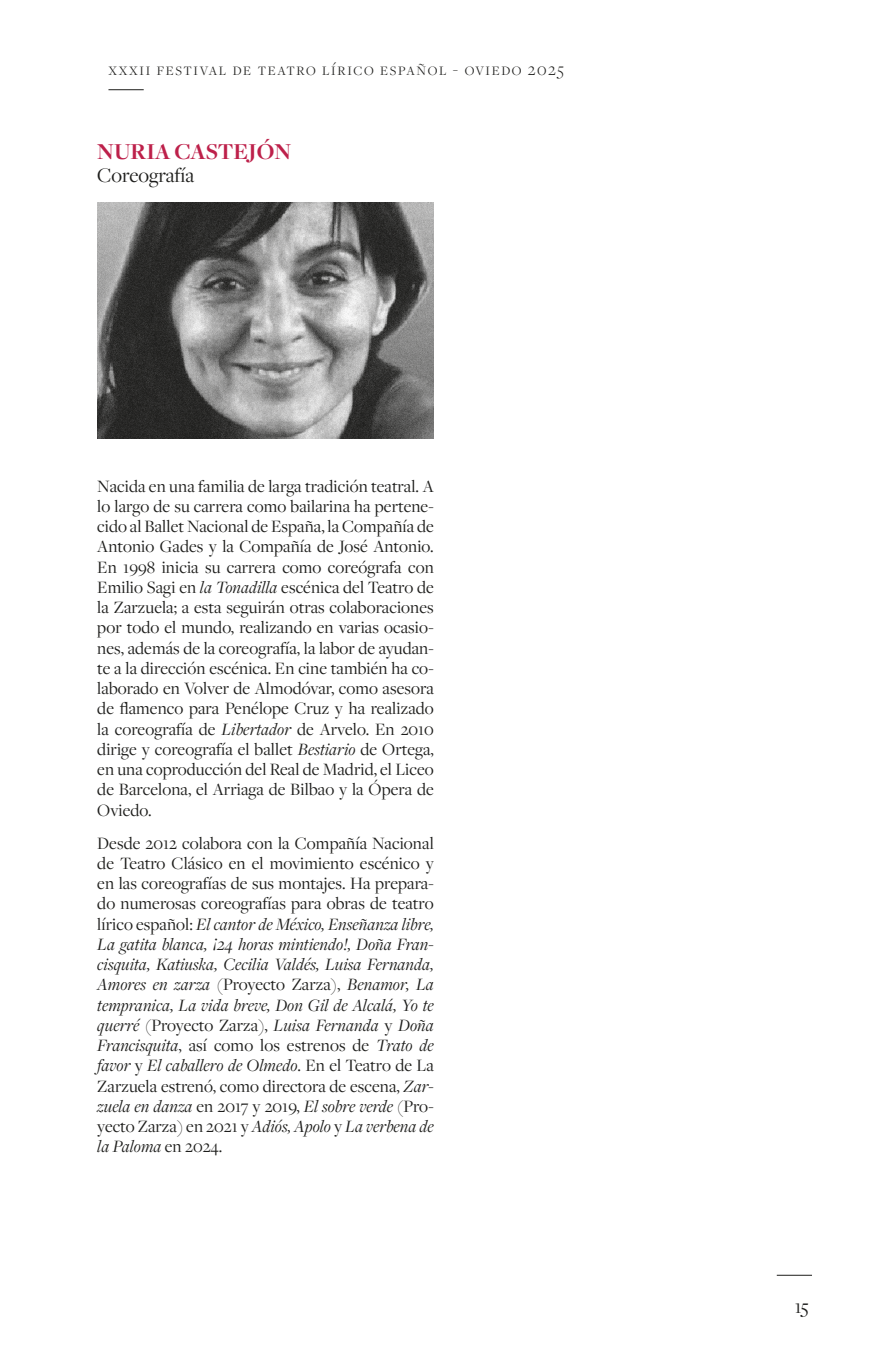
<style>
.page{position:relative;width:887px;height:1365px;background:#fff}
.page>*{position:absolute;margin:0;border:0;box-sizing:border-box;transform-origin:0 0}
.t1{font:700 23.62px "Freight Disp Pro";color:#bd204a}
.t2{font:21.38px "Freight Disp Pro";color:#1d1d1b}
.t3{font:20.25px "Freight Disp Pro";color:#1d1d1b}
.t4{font:18px/20.2px "Freight Disp Pro";letter-spacing:.005em;color:#1d1d1b;text-align:justify}
.t5{font:300 18px "Freight Disp Pro";letter-spacing:.09em;color:#1d1d1b}
.s1{font-style:italic}
</style>
<div class="page">
<hr style="left:776px;top:1275px;width:36px;height:1px;background:#1d1d1b">
<hr style="left:108px;top:89px;width:36px;height:1px;background:#1d1d1b">
<img style="left:97px;top:202px;width:337px;height:236px">
<p class="t5" style="left:108px;top:57px;width:457px">xxxii festival de teatro lírico español - oviedo 2025</p>
<p class="t1" style="left:97px;top:136px;width:195px">NURIA CASTEJÓN</p>
<p class="t2" style="left:97px;top:162px;width:98px">Coreografía</p>
<p class="t4" style="left:97px;top:475px;width:338px">Nacida en una familia de larga tradición teatral. A lo largo de su carrera como bailarina ha pertene&shy;cido al Ballet Nacional de España, la Compañía de Antonio Gades y la Compañía de José Antonio.<br>En 1998 inicia su carrera como coreógrafa con Emilio Sagi en <span class="s1">la Tonadilla</span> escénica del Teatro de la Zarzuela; a esta seguirán otras colaboraciones por todo el mundo, realizando en varias ocasio&shy;nes, además de la coreografía, la labor de ayudan&shy;te a la dirección escénica. En cine también ha co&shy;laborado en Volver de Almodóvar, como asesora de flamenco para Penélope Cruz y ha realizado la coreografía de <span class="s1">Libertador</span> de Arvelo. En 2010 dirige y coreografía el ballet <span class="s1">Bestiario</span> de Ortega, en una coproducción del Real de Madrid, el Liceo de Barcelona, el Arriaga de Bilbao y la Ópera de Oviedo.</p>
<p class="t4" style="left:97px;top:832px;width:338px">Desde 2012 colabora con la Compañía Nacional de Teatro Clásico en el movimiento escénico y en las coreografías de sus montajes. Ha prepara&shy;do numerosas coreografías para obras de teatro lírico español: <span class="s1">El cantor de México, Enseñanza libre, La gatita blanca, ¡24 horas mintiendo!, Doña Fran&shy;cisquita, Katiuska, Cecilia Valdés, Luisa Fernanda, Amores en zarza</span> (Proyecto Zarza), <span class="s1">Benamor, La tempranica, La vida breve, Don Gil de Alcalá, Yo te querré</span> (Proyecto Zarza), <span class="s1">Luisa Fernanda</span> y <span class="s1">Doña Francisquita</span>, así como los estrenos de <span class="s1">Trato de favor</span> y <span class="s1">El caballero de Olmedo</span>. En el Teatro de La Zarzuela estrenó, como directora de escena, <span class="s1">Zar&shy;zuela en danza</span> en 2017 y 2019, <span class="s1">El sobre verde</span> (Pro&shy;yecto Zarza) en 2021 y <span class="s1">Adiós, Apolo</span> y <span class="s1">La verbena de la Paloma</span> en 2024.</p>
<p class="t3" style="left:794px;top:1293px;width:16px">15</p>
</div>
